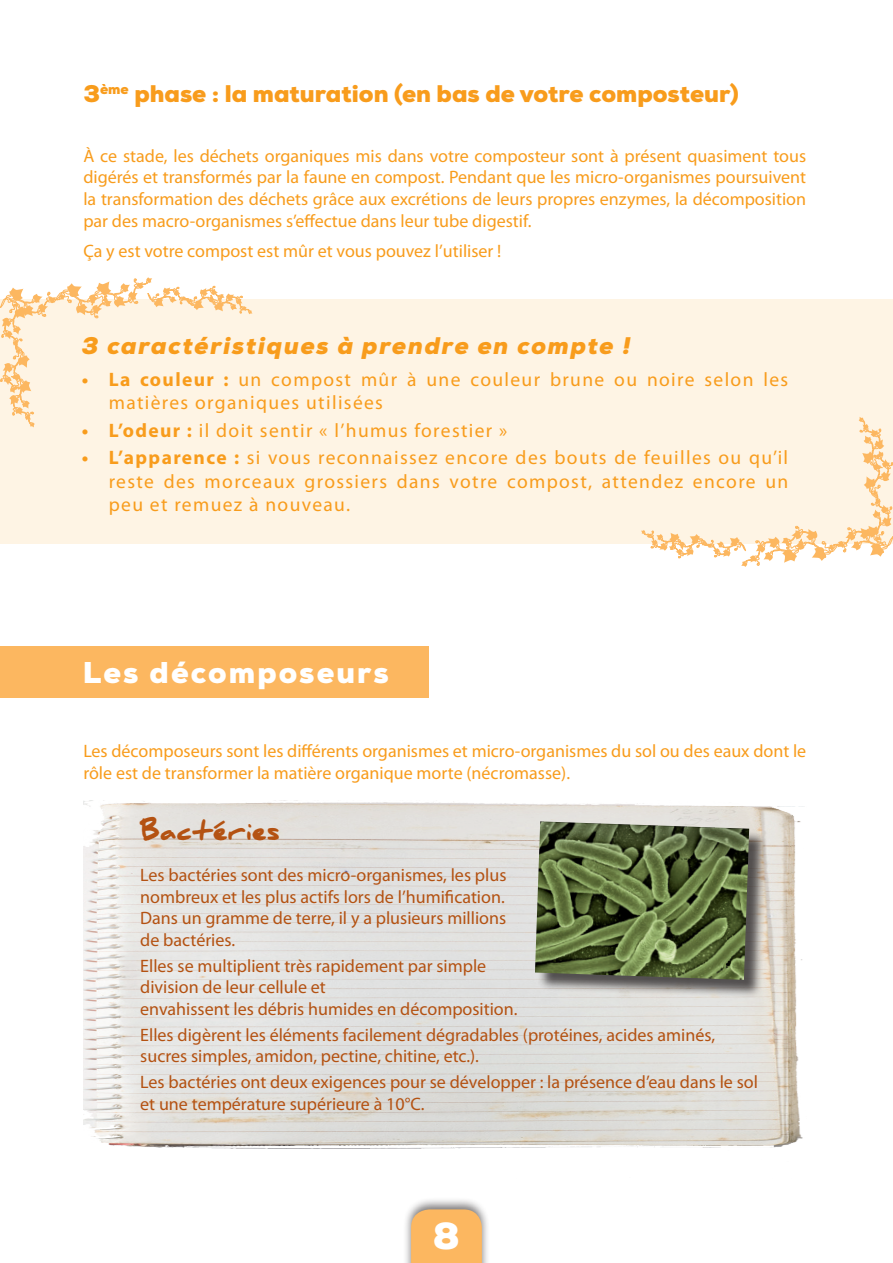
<style>
.page{position:relative;width:893px;height:1263px;background:#fff}
.page>*{position:absolute;margin:0;border:0;box-sizing:border-box;transform-origin:0 0}
.t1{font:900 37.5px "Nexa";color:#fff}
.t2{font:900 30px "Nexa";letter-spacing:.07em;color:#fff}
.t3{font:900 25.5px "Daniel";color:#b45212}
.t4{font:900 24px "Nexa";color:#f89c1c}
.t5{font:italic 900 24px "Nexa";letter-spacing:.07em;color:#f89c1c}
.t6{font:19.5px/23.4px "Myriad Pro";letter-spacing:.07em;color:#f89c1c}
.t7{font:18px/21.6px "Myriad Pro";color:#f89c1c;text-align:justify}
.t8{font:18px/21.6px "Myriad Pro";color:#b45212}
.s1{font-weight:700}
</style>
<div class="page">
<div style="left:0;top:299px;width:893px;height:245px;background:#fef4e4"></div>
<div style="left:0;top:646px;width:428px;height:51px;background:#fcb760"></div>
<div style="left:402px;top:1196px;width:88px;height:67px;background:#231f20;opacity:.6"></div>
<div style="left:411px;top:1209px;width:71px;height:54px;background:#fcb760"></div>
<svg style="left:0;top:277px;width:253px;height:151px"></svg>
<svg style="left:641px;top:417px;width:252px;height:150px"></svg>
<img style="left:84px;top:801px;width:720px;height:348px">
<div style="left:537px;top:823px;width:230px;height:175px;background:#231f20;opacity:.75"></div>
<img style="left:535px;top:821px;width:214px;height:159px">
<h3 class="t4" style="left:83px;top:78px;width:657px">3<sup>ème</sup> phase : la maturation (en bas de votre composteur)</h3>
<p class="t7" style="left:83px;top:145px;width:724px">À ce stade, les déchets organiques mis dans votre composteur sont à présent quasiment tous digérés et transformés par la faune en compost. Pendant que les micro-organismes poursuivent la transformation des déchets grâce aux excrétions de leurs propres enzymes, la décomposition par des macro-organismes s’effectue dans leur tube digestif.</p>
<p class="t7" style="left:83px;top:240px;width:420px">Ça y est votre compost est mûr et vous pouvez l’utiliser !</p>
<h3 class="t5" style="left:82px;top:330px;width:550px">3 caractéristiques à prendre en compte !</h3>
<p class="t6" style="left:109px;top:367px;width:681px;text-indent:-27px"><span class="s1">• La couleur :</span> un compost mûr à une couleur brune ou noire selon les matières organiques utilisées</p>
<p class="t6" style="left:82px;top:418px;width:427px"><span class="s1">• L’odeur :</span> il doit sentir « l’humus forestier »</p>
<p class="t6" style="left:109px;top:446px;width:681px;text-align:justify;text-indent:-27px"><span class="s1">• L’apparence :</span> si vous reconnaissez encore des bouts de feuilles ou qu’il reste des morceaux grossiers dans votre compost, attendez encore un peu et remuez à nouveau.</p>
<h2 class="t2" style="left:83px;top:654px;width:307px">Les décomposeurs</h2>
<p class="t7" style="left:83px;top:740px;width:724px">Les décomposeurs sont les différents organismes et micro-organismes du sol ou des eaux dont le rôle est de transformer la matière organique morte (nécromasse).</p>
<h3 class="t3" style="left:140px;top:816px;width:141px">Bactéries</h3>
<p class="t8" style="left:140px;top:864px;width:368px;text-align:justify">Les bactéries sont des micro-organismes, les plus nombreux et les plus actifs lors de l’humification.<br>Dans un gramme de terre, il y a plusieurs millions de bactéries.</p>
<p class="t8" style="left:140px;top:954px;width:379px">Elles se multiplient très rapidement par simple division de leur cellule et<br>envahissent les débris humides en décomposition.</p>
<p class="t8" style="left:140px;top:1023px;width:576px">Elles digèrent les éléments facilement dégradables (protéines, acides aminés, sucres simples, amidon, pectine, chitine, etc.).</p>
<p class="t8" style="left:140px;top:1071px;width:619px">Les bactéries ont deux exigences pour se développer : la présence d’eau dans le sol et une température supérieure à 10°C.</p>
<h1 class="t1" style="left:433px;top:1212px;width:29px">8</h1>
</div>
